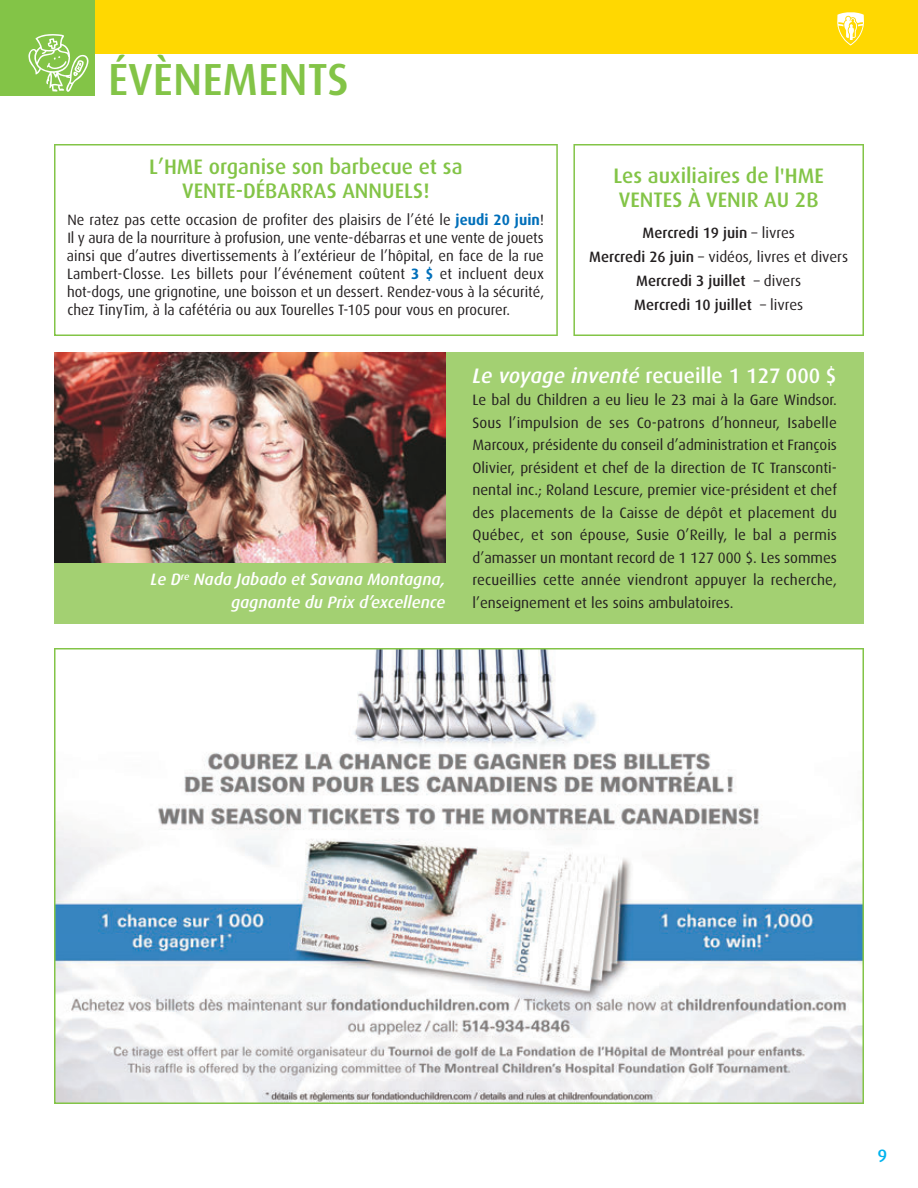
<style>
.page{position:relative;width:918px;height:1188px;background:#fff}
.page>*{position:absolute;margin:0;border:0;box-sizing:border-box;transform-origin:0 0}
.t1{font:500 45px "Dax";color:#83c447}
.t2{font:500 21px/24px "Dax";color:#83c447}
.t3{font:500 21px "Dax";color:#fff}
.t4{font:500 18px "Dax";color:#00b3ee}
.t5{font:italic 500 16.5px/22.5px "Dax";color:#fff;text-align:right}
.t6{font:15px/22.5px "Dax";color:#231f20;text-align:justify}
.t7{font:500 15px/24px "Dax";color:#231f20;text-align:center}
.s1{font-weight:700;color:#006fba}
.s2{font-weight:400}
.s3{font-style:italic}
</style>
<div class="page">
<div style="left:0;top:0;width:918px;height:54px;background:#ffd801"></div>
<svg style="left:837px;top:12px;width:27px;height:34px"></svg>
<div style="left:0;top:0;width:94px;height:96px;background:#83c447"></div>
<svg style="left:28px;top:34px;width:61px;height:58px"></svg>
<svg style="left:54px;top:648px;width:810px;height:456px"></svg>
<div style="left:54px;top:352px;width:810px;height:272px;background:#a3d072"></div>
<img style="left:54px;top:352px;width:392px;height:210px">
<svg style="left:573px;top:144px;width:291px;height:192px"></svg>
<svg style="left:54px;top:144px;width:504px;height:192px"></svg>
<h1 class="t1" style="left:108px;top:54px;width:242px">ÉVÈNEMENTS</h1>
<h2 class="t2" style="left:149px;top:155px;width:315px;text-align:center">L’HME organise son barbecue et sa<br>VENTE-DÉBARRAS ANNUELS!</h2>
<p class="t6" style="left:67px;top:211px;width:479px;line-height:18px">Ne ratez pas cette occasion de profiter des plaisirs de l’été le <span class="s1">jeudi 20 juin</span>!<br>Il y aura de la nourriture à profusion, une vente-débarras et une vente de jouets ainsi que d’autres divertissements à l’extérieur de l’hôpital, en face de la rue Lambert-Closse. Les billets pour l’événement coûtent <span class="s1">3 $</span> et incluent deux hot-dogs, une grignotine, une boisson et un dessert. Rendez-vous à la sécurité, chez TinyTim, à la cafétéria ou aux Tourelles T-105 pour vous en procurer.</p>
<h2 class="t2" style="left:614px;top:164px;width:212px">Les auxiliaires de l'HME<br>VENTES À VENIR AU 2B</h2>
<p class="t7" style="left:589px;top:221px;width:260px">Mercredi 19 juin <span class="s2">– livres<br></span>Mercredi 26 juin <span class="s2">– vidéos, livres et divers<br></span>Mercredi 3 juillet <span class="s2">– divers<br></span>Mercredi 10 juillet <span class="s2">– livres</span></p>
<p class="t5" style="left:151px;top:568px;width:296px">Le D<sup>re</sup> Nada Jabado et Savana Montagna, gagnante du Prix d’excellence</p>
<h2 class="t3" style="left:472px;top:363px;width:366px"><span class="s3">Le voyage inventé</span> recueille 1 127 000 $</h2>
<p class="t6" style="left:472px;top:389px;width:366px">Le bal du Children a eu lieu le 23 mai à la Gare Windsor.<br>Sous l’impulsion de ses Co-patrons d’honneur, Isabelle Marcoux, présidente du conseil d’administration et François Olivier, président et chef de la direction de TC Transconti&shy;nental inc.; Roland Lescure, premier vice-président et chef des placements de la Caisse de dépôt et placement du Québec, et son épouse, Susie O’Reilly, le bal a permis d’amasser un montant record de 1 127 000 $. Les sommes recueillies cette année viendront appuyer la recherche, l’enseignement et les soins ambulatoires.</p>
<p class="t4" style="left:878px;top:1145px;width:11px">9</p>
</div>
